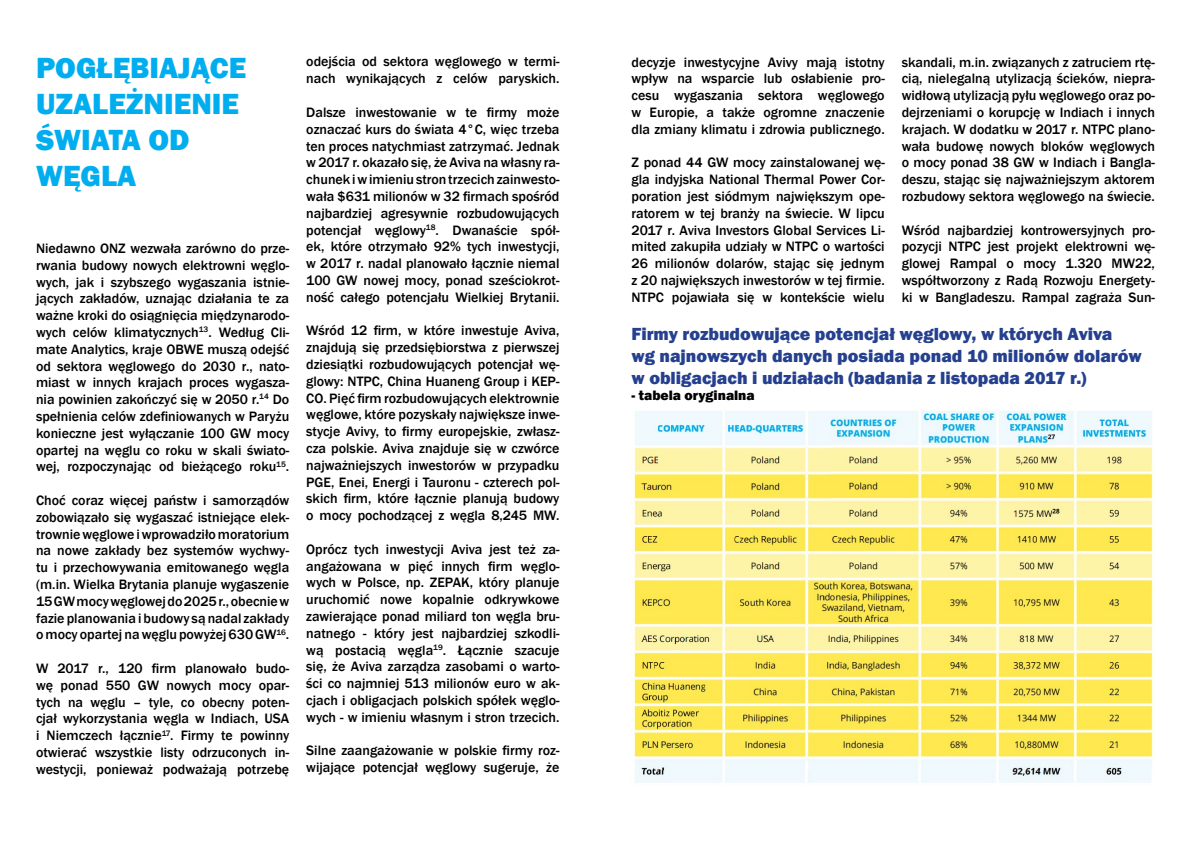
<style>
.page{position:relative;width:1191px;height:842px;background:#fff}
.page>*{position:absolute;margin:0;border:0;box-sizing:border-box;transform-origin:0 0}
.t1{font:800 30px/36px "Franklin Gothic";color:#00aeef}
.t2{font:800 18px/21.6px "Franklin Gothic";color:#25408f}
.t3{font:500 14px/16.8px "Franklin Gothic";color:#000;text-align:justify}
.t4{font:800 14px "Franklin Gothic";color:#000}
</style>
<div class="page">
<img style="left:633px;top:410px;width:521px;height:373px">
<h1 class="t1" style="left:36px;top:50px;width:212px">POGŁĘBIAJĄCE<br>UZALEŻNIENIE<br>ŚWIATA OD<br>WĘGLA</h1>
<p class="t3" style="left:36px;top:240px;width:255px">Niedawno ONZ wezwała zarówno do prze&shy;rwania budowy nowych elektrowni węglo&shy;wych, jak i szybszego wygaszania istnie&shy;jących zakładów, uznając działania te za ważne kroki do osiągnięcia międzynarodo&shy;wych celów klimatycznych<sup>13</sup>. Według Cli&shy;mate Analytics, kraje OBWE muszą odejść od sektora węglowego do 2030 r., nato&shy;miast w innych krajach proces wygasza&shy;nia powinien zakończyć się w 2050 r.<sup>14</sup> Do spełnienia celów zdefiniowanych w Paryżu konieczne jest wyłączanie 100 GW mocy opartej na węglu co roku w skali świato&shy;wej, rozpoczynając od bieżącego roku<sup>15</sup>.</p>
<p class="t3" style="left:36px;top:492px;width:255px">Choć coraz więcej państw i samorządów zobowiązało się wygaszać istniejące elek&shy;trownie węglowe i wprowadziło moratorium na nowe zakłady bez systemów wychwy&shy;tu i przechowywania emitowanego węgla (m.in. Wielka Brytania planuje wygaszenie 15 GW mocy węglowej do 2025 r., obecnie w fazie planowania i budowy są nadal zakłady o mocy opartej na węglu powyżej 630 GW<sup>16</sup>.</p>
<p class="t3" style="left:36px;top:660px;width:255px">W 2017 r., 120 firm planowało budo&shy;wę ponad 550 GW nowych mocy opar&shy;tych na węglu – tyle, co obecny poten&shy;cjał wykorzystania węgla w Indiach, USA i Niemczech łącznie<sup>17</sup>. Firmy te powinny otwierać wszystkie listy odrzuconych in&shy;westycji, ponieważ podważają potrzebę</p>
<p class="t3" style="left:306px;top:54px;width:255px">odejścia od sektora węglowego w termi&shy;nach wynikających z celów paryskich.</p>
<p class="t3" style="left:306px;top:104px;width:255px">Dalsze inwestowanie w te firmy może oznaczać kurs do świata 4°C, więc trzeba ten proces natychmiast zatrzymać. Jednak w 2017 r. okazało się, że Aviva na własny ra&shy;chunek i w imieniu stron trzecich zainwesto&shy;wała $631 milionów w 32 firmach spośród najbardziej agresywnie rozbudowujących potencjał węglowy<sup>18</sup>. Dwanaście spół&shy;ek, które otrzymało 92% tych inwestycji, w 2017 r. nadal planowało łącznie niemal 100 GW nowej mocy, ponad sześciokrot&shy;ność całego potencjału Wielkiej Brytanii.</p>
<p class="t3" style="left:306px;top:322px;width:255px">Wśród 12 firm, w które inwestuje Aviva, znajdują się przedsiębiorstwa z pierwszej dziesiątki rozbudowujących potencjał wę&shy;glowy: NTPC, China Huaneng Group i KEP-CO. Pięć firm rozbudowujących elektrownie węglowe, które pozyskały największe inwe&shy;stycje Avivy, to firmy europejskie, zwłasz&shy;cza polskie. Aviva znajduje się w czwórce najważniejszych inwestorów w przypadku PGE, Enei, Energi i Tauronu - czterech pol&shy;skich firm, które łącznie planują budowy o mocy pochodzącej z węgla 8,245 MW.</p>
<p class="t3" style="left:306px;top:541px;width:255px">Oprócz tych inwestycji Aviva jest też za&shy;angażowana w pięć innych firm węglo&shy;wych w Polsce, np. ZEPAK, który planuje uruchomić nowe kopalnie odkrywkowe zawierające ponad miliard ton węgla bru&shy;natnego - który jest najbardziej szkodli&shy;wą postacią węgla<sup>19</sup>. Łącznie szacuje się, że Aviva zarządza zasobami o warto&shy;ści co najmniej 513 milionów euro w ak&shy;cjach i obligacjach polskich spółek węglo&shy;wych - w imieniu własnym i stron trzecich.</p>
<p class="t3" style="left:306px;top:742px;width:255px">Silne zaangażowanie w polskie firmy roz&shy;wijające potencjał węglowy sugeruje, że</p>
<p class="t3" style="left:631px;top:54px;width:255px">decyzje inwestycyjne Avivy mają istotny wpływ na wsparcie lub osłabienie pro&shy;cesu wygaszania sektora węglowego w Europie, a także ogromne znaczenie dla zmiany klimatu i zdrowia publicznego.</p>
<p class="t3" style="left:631px;top:154px;width:255px">Z ponad 44 GW mocy zainstalowanej wę&shy;gla indyjska National Thermal Power Cor&shy;poration jest siódmym największym ope&shy;ratorem w tej branży na świecie. W lipcu 2017 r. Aviva Investors Global Services Li&shy;mited zakupiła udziały w NTPC o wartości 26 milionów dolarów, stając się jednym z 20 największych inwestorów w tej firmie.<br>NTPC pojawiała się w kontekście wielu</p>
<p class="t3" style="left:901px;top:54px;width:255px">skandali, m.in. związanych z zatruciem rtę&shy;cią, nielegalną utylizacją ścieków, niepra&shy;widłową utylizacją pyłu węglowego oraz po&shy;dejrzeniami o korupcję w Indiach i innych krajach. W dodatku w 2017 r. NTPC plano&shy;wała budowę nowych bloków węglowych o mocy ponad 38 GW w Indiach i Bangla&shy;deszu, stając się najważniejszym aktorem rozbudowy sektora węglowego na świecie.</p>
<p class="t3" style="left:901px;top:222px;width:255px">Wśród najbardziej kontrowersyjnych pro&shy;pozycji NTPC jest projekt elektrowni wę&shy;glowej Rampal o mocy 1.320 MW22, współtworzony z Radą Rozwoju Energety&shy;ki w Bangladeszu. Rampal zagraża Sun-</p>
<p class="t2" style="left:631px;top:323px;width:512px">Firmy rozbudowujące potencjał węglowy, w których Aviva<br>wg najnowszych danych posiada ponad 10 milionów dolarów w obligacjach i udziałach (badania z listopada 2017 r.)</p>
<p class="t4" style="left:631px;top:386px;width:125px">- tabela oryginalna</p>
</div>
